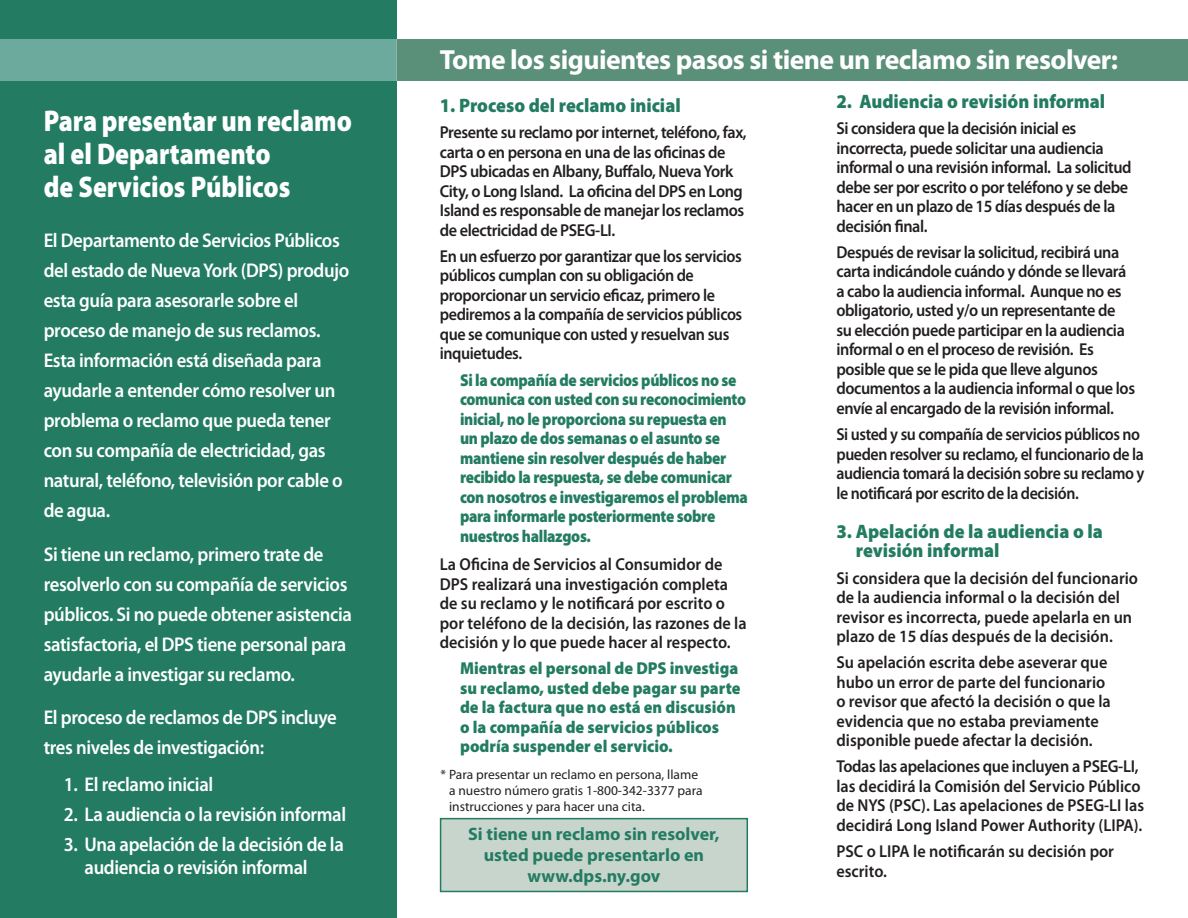
<style>
.page{position:relative;width:1188px;height:918px;background:#fff}
.page>*{position:absolute;margin:0;border:0;box-sizing:border-box;transform-origin:0 0}
.t1{font:900 30px/33px "Myriad Pro";color:#fff;scale:.86 1}
.t2{font:700 27.75px "Myriad Pro";letter-spacing:-.02em;color:#fff}
.t3{font:600 19.8px/30px "Myriad Pro";letter-spacing:-.02em;color:#fff;scale:.94 1}
.t4{font:900 19.5px/19.5px "Myriad Pro";color:#237c61;scale:.94 1}
.t5{font:700 18px/21px "Myriad Pro";color:#237c61;text-align:center}
.t6{font:600 17.25px/19.5px "Myriad Pro";letter-spacing:-.025em;color:#231f20;scale:.94 1}
.t7{font:600 17.25px/19.5px "Myriad Pro";color:#231f20;scale:.94 1}
.t8{font:900 17.25px/19.5px "Myriad Pro";letter-spacing:-.02em;color:#237c61;scale:.89 1}
.t9{font:600 17.25px/19.5px "Myriad Pro";letter-spacing:-.025em;color:#231f20;scale:.93 1}
.t10{font:600 17.25px/19.5px "Myriad Pro";letter-spacing:-.025em;color:#231f20;scale:.92 1}
.t11{font:900 17.25px/19.5px "Myriad Pro";color:#237c61;scale:.94 1}
.t12{font:13.5px/16.2px "Myriad Pro";color:#231f20}
</style>
<div class="page">
<div style="left:440px;top:818px;width:308px;height:74px;background:#c8d5cd;border:2px solid #237c61"></div>
<div style="left:0;top:0;width:397px;height:918px;background:#237c61"></div>
<div style="left:397px;top:39px;width:791px;height:42px;background:#5a8f7a"></div>
<div style="left:0;top:39px;width:397px;height:42px;background:#6baa9c"></div>
<h1 class="t1" style="left:44px;top:103px;width:360px">Para presentar un reclamo al el Departamento<br>de Servicios Públicos</h1>
<p class="t3" style="left:44px;top:225px;width:327px">El Departamento de Servicios Públicos del estado de Nueva York (DPS) produjo esta guía para asesorarle sobre el proceso de manejo de sus reclamos.<br>Esta información está diseñada para ayudarle a entender cómo resolver un problema o reclamo que pueda tener con su compañía de electricidad, gas natural, teléfono, televisión por cable o de agua.</p>
<p class="t3" style="left:44px;top:539px;width:330px">Si tiene un reclamo, primero trate de resolverlo con su compañía de servicios públicos. Si no puede obtener asistencia satisfactoria, el DPS tiene personal para ayudarle a investigar su reclamo.</p>
<p class="t3" style="left:44px;top:702px;width:313px">El proceso de reclamos de DPS incluye tres niveles de investigación:</p>
<p class="t3" style="left:64px;top:769px;width:160px">1. El reclamo inicial</p>
<p class="t3" style="left:64px;top:799px;width:302px">2. La audiencia o la revisión informal</p>
<p class="t3" style="left:85px;top:833px;width:277px;line-height:22.5px;text-indent:-21px">3. Una apelación de la decisión de la audiencia o revisión informal</p>
<h2 class="t2" style="left:440px;top:42px;width:680px">Tome los siguientes pasos si tiene un reclamo sin resolver:</h2>
<p class="t4" style="left:440px;top:95px;width:258px">1. Proceso del reclamo inicial</p>
<p class="t6" style="left:440px;top:122px;width:328px">Presente su reclamo por internet, teléfono, fax, carta o en persona en una de las oficinas de DPS ubicadas en Albany, Buffalo, Nueva York City, o Long Island. La oficina del DPS en Long Island es responsable de manejar los reclamos de electricidad de PSEG-LI.</p>
<p class="t9" style="left:440px;top:246px;width:327px">En un esfuerzo por garantizar que los servicios públicos cumplan con su obligación de proporcionar un servicio eficaz, primero le pediremos a la compañía de servicios públicos que se comunique con usted y resuelvan sus inquietudes.</p>
<p class="t8" style="left:460px;top:369px;width:325px">Si la compañía de servicios públicos no se comunica con usted con su reconocimiento inicial, no le proporciona su repuesta en un plazo de dos semanas o el asunto se mantiene sin resolver después de haber recibido la respuesta, se debe comunicar con nosotros e investigaremos el problema para informarle posteriormente sobre nuestros hallazgos.</p>
<p class="t7" style="left:440px;top:554px;width:328px">La Oficina de Servicios al Consumidor de DPS realizará una investigación completa de su reclamo y le notificará por escrito o por teléfono de la decisión, las razones de la decisión y lo que puede hacer al respecto.</p>
<p class="t11" style="left:460px;top:658px;width:300px">Mientras el personal de DPS investiga su reclamo, usted debe pagar su parte de la factura que no está en discusión o la compañía de servicios públicos podría suspender el servicio.</p>
<p class="t12" style="left:449px;top:766px;width:255px;text-indent:-8px">* Para presentar un reclamo en persona, llame a nuestro número gratis 1-800-342-3377 para instrucciones y para hacer una cita.</p>
<p class="t5" style="left:468px;top:823px;width:253px">Si tiene un reclamo sin resolver, usted puede presentarlo en www.dps.ny.gov</p>
<p class="t4" style="left:836px;top:91px;width:288px">2. Audiencia o revisión informal</p>
<p class="t6" style="left:836px;top:118px;width:316px">Si considera que la decisión inicial es incorrecta, puede solicitar una audiencia informal o una revisión informal. La solicitud debe ser por escrito o por teléfono y se debe hacer en un plazo de 15 días después de la decisión final.</p>
<p class="t6" style="left:836px;top:242px;width:319px">Después de revisar la solicitud, recibirá una carta indicándole cuándo y dónde se llevará a cabo la audiencia informal. Aunque no es obligatorio, usted y/o un representante de su elección puede participar en la audiencia informal o en el proceso de revisión. Es posible que se le pida que lleve algunos documentos a la audiencia informal o que los envíe al encargado de la revisión informal.</p>
<p class="t10" style="left:836px;top:424px;width:336px">Si usted y su compañía de servicios públicos no pueden resolver su reclamo, el funcionario de la audiencia tomará la decisión sobre su reclamo y le notificará por escrito de la decisión.</p>
<p class="t4" style="left:856px;top:521px;width:264px;text-indent:-19px">3. Apelación de la audiencia o la revisión informal</p>
<p class="t7" style="left:836px;top:568px;width:322px">Si considera que la decisión del funcionario de la audiencia informal o la decisión del revisor es incorrecta, puede apelarla en un plazo de 15 días después de la decisión.</p>
<p class="t7" style="left:836px;top:652px;width:293px">Su apelación escrita debe aseverar que hubo un error de parte del funcionario o revisor que afectó la decisión o que la evidencia que no estaba previamente disponible puede afectar la decisión.</p>
<p class="t7" style="left:836px;top:757px;width:329px">Todas las apelaciones que incluyen a PSEG-LI, las decidirá la Comisión del Servicio Público de NYS (PSC). Las apelaciones de PSEG-LI las decidirá Long Island Power Authority (LIPA).</p>
<p class="t7" style="left:836px;top:841px;width:297px">PSC o LIPA le notificarán su decisión por escrito.</p>
</div>
